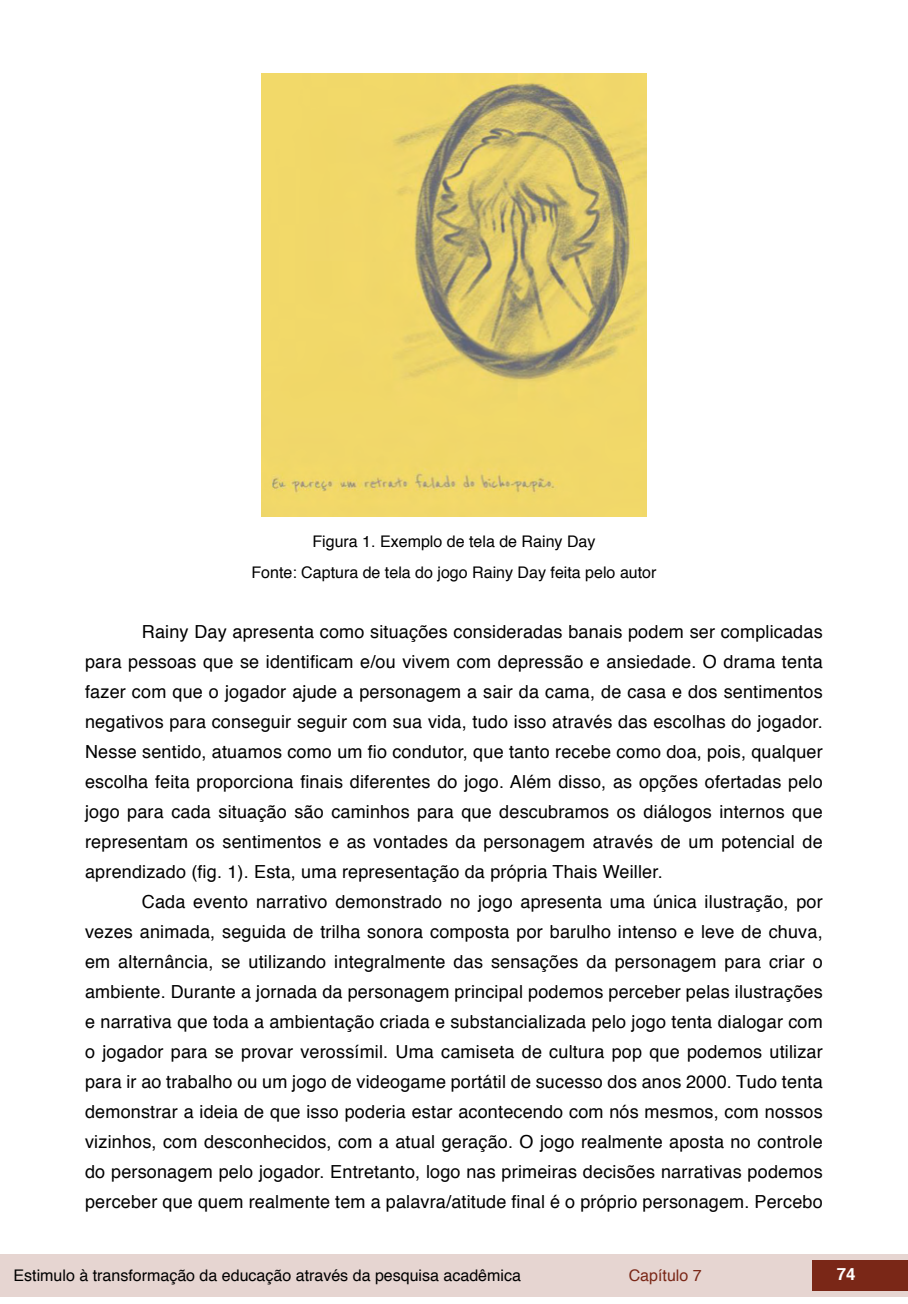
<style>
.page{position:relative;width:908px;height:1304px;background:#fff}
.page>*{position:absolute;margin:0;border:0;box-sizing:border-box;transform-origin:0 0}
.t1{font:18px/30px "Helvetica";letter-spacing:.01em;color:#000;text-align:justify}
.t2{font:700 16.8px "Helvetica";color:#fff}
.t3{font:16px/30.6px "Helvetica";color:#000;text-align:center}
.t4{font:16px "Helvetica";color:#7a2717}
</style>
<div class="page">
<div style="left:0;top:1254px;width:906px;height:43px;background:#e6d5d1"></div>
<div style="left:812px;top:1261px;width:95px;height:30px;background:#7a2717"></div>
<img style="left:261px;top:74px;width:385px;height:443px">
<p class="t3" style="left:251px;top:527px;width:406px">Figura 1. Exemplo de tela de Rainy Day<br>Fonte: Captura de tela do jogo Rainy Day feita pelo autor</p>
<p class="t1" style="left:85px;top:617px;width:738px;text-indent:57px">Rainy Day apresenta como situações consideradas banais podem ser complicadas para pessoas que se identificam e/ou vivem com depressão e ansiedade. O drama tenta fazer com que o jogador ajude a personagem a sair da cama, de casa e dos sentimentos negativos para conseguir seguir com sua vida, tudo isso através das escolhas do jogador.<br>Nesse sentido, atuamos como um fio condutor, que tanto recebe como doa, pois, qualquer escolha feita proporciona finais diferentes do jogo. Além disso, as opções ofertadas pelo jogo para cada situação são caminhos para que descubramos os diálogos internos que representam os sentimentos e as vontades da personagem através de um potencial de aprendizado (fig. 1). Esta, uma representação da própria Thais Weiller.</p>
<p class="t1" style="left:85px;top:887px;width:738px;text-indent:57px">Cada evento narrativo demonstrado no jogo apresenta uma única ilustração, por vezes animada, seguida de trilha sonora composta por barulho intenso e leve de chuva, em alternância, se utilizando integralmente das sensações da personagem para criar o ambiente. Durante a jornada da personagem principal podemos perceber pelas ilustrações e narrativa que toda a ambientação criada e substancializada pelo jogo tenta dialogar com o jogador para se provar verossímil. Uma camiseta de cultura pop que podemos utilizar para ir ao trabalho ou um jogo de videogame portátil de sucesso dos anos 2000. Tudo tenta demonstrar a ideia de que isso poderia estar acontecendo com nós mesmos, com nossos vizinhos, com desconhecidos, com a atual geração. O jogo realmente aposta no controle do personagem pelo jogador. Entretanto, logo nas primeiras decisões narrativas podemos perceber que quem realmente tem a palavra/atitude final é o próprio personagem. Percebo</p>
<p class="t3" style="left:14px;top:1260px;width:508px">Estimulo à transformação da educação através da pesquisa acadêmica</p>
<p class="t4" style="left:628px;top:1263px;width:74px">Capítulo 7</p>
<p class="t2" style="left:836px;top:1261px;width:20px">74</p>
</div>
